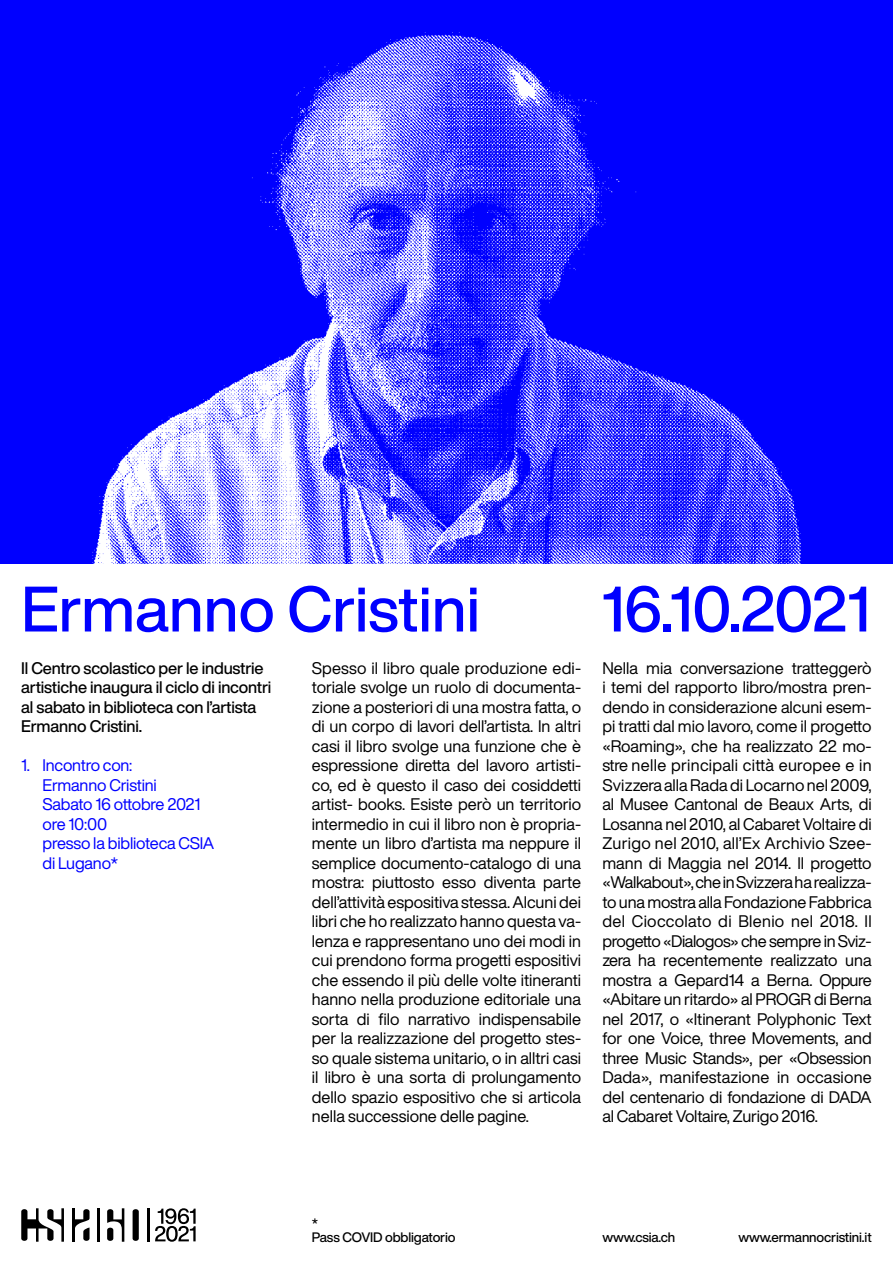
<style>
.page{position:relative;width:893px;height:1263px;background:#fff}
.page>*{position:absolute;margin:0;border:0;box-sizing:border-box;transform-origin:0 0}
.t1{font:500 63px "Helvetica Now Display";color:#00f}
.t2{font:16.5px/19.5px "Helvetica Now Display";letter-spacing:-.01em;color:#000;text-align:justify}
.t3{font:500 16.5px/19.5px "Helvetica Now Display";letter-spacing:-.01em;color:#000}
.t4{font:16.5px/19.5px "Helvetica Now Display";letter-spacing:-.01em;color:#00f}
.t5{font:500 13.5px/13.5px "Helvetica Now Display";letter-spacing:-.01em;color:#000}
</style>
<div class="page">
<img style="left:0;top:0;width:893px;height:563px">
<div style="left:133px;top:1209px;width:6px;height:32px;background:#000;border-radius:3px"></div>
<svg style="left:107px;top:1208px;width:17px;height:34px"></svg>
<div style="left:107px;top:1228px;width:6px;height:13px;background:#000;border-radius:3px"></div>
<hr style="left:97px;top:1208px;width:3px;height:34px;background:#000">
<hr style="left:147px;top:1208px;width:3px;height:34px;background:#000">
<svg style="left:75px;top:1209px;width:15px;height:32px"></svg>
<hr style="left:72px;top:1208px;width:3px;height:34px;background:#000">
<svg style="left:21px;top:1208px;width:43px;height:34px"></svg>
<svg style="left:155px;top:1208px;width:41px;height:34px"></svg>
<h1 class="t1" style="left:21px;top:566px;width:460px">Ermanno Cristini</h1>
<h1 class="t1" style="left:601px;top:566px;width:271px">16.10.2021</h1>
<p class="t3" style="left:21px;top:658px;width:252px">Il Centro scolastico per le industrie artistiche inaugura il ciclo di incontri al sabato in biblioteca con l’artista Ermanno Cristini.</p>
<p class="t4" style="left:43px;top:755px;width:173px;text-indent:-21px">1. Incontro con:<br>Ermanno Cristini<br>Sabato 16 ottobre 2021 ore 10:00<br>presso la biblioteca CSIA di Lugano*</p>
<p class="t2" style="left:312px;top:658px;width:271px">Spesso il libro quale produzione edi&shy;toriale svolge un ruolo di documenta&shy;zione a posteriori di una mostra fatta, o di un corpo di lavori dell’artista. In altri casi il libro svolge una funzione che è espressione diretta del lavoro artisti&shy;co, ed è questo il caso dei cosiddetti artist- books. Esiste però un territorio intermedio in cui il libro non è propria&shy;mente un libro d’artista ma neppure il semplice documento-catalogo di una mostra: piuttosto esso diventa parte dell’attività espositiva stessa. Alcuni dei libri che ho realizzato hanno questa va&shy;lenza e rappresentano uno dei modi in cui prendono forma progetti espositivi che essendo il più delle volte itineranti hanno nella produzione editoriale una sorta di filo narrativo indispensabile per la realizzazione del progetto stes&shy;so quale sistema unitario, o in alltri casi il libro è una sorta di prolungamento dello spazio espositivo che si articola nella successione delle pagine.</p>
<p class="t2" style="left:602px;top:658px;width:271px">Nella mia conversazione tratteggerò i temi del rapporto libro/mostra pren&shy;dendo in considerazione alcuni esem&shy;pi tratti dal mio lavoro, come il progetto «Roaming», che ha realizzato 22 mo&shy;stre nelle principali città europee e in Svizzera alla Rada di Locarno nel 2009, al Musee Cantonal de Beaux Arts, di Losanna nel 2010, al Cabaret Voltaire di Zurigo nel 2010, all’Ex Archivio Szee&shy;mann di Maggia nel 2014. Il progetto «Walkabout», che in Svizzera ha realizza&shy;to una mostra alla Fondazione Fabbrica del Cioccolato di Blenio nel 2018. Il progetto «Dialogos» che sempre in Sviz&shy;zera ha recentemente realizzato una mostra a Gepard14 a Berna. Oppure «Abitare un ritardo» al PROGR di Berna nel 2017, o «Itinerant Polyphonic Text for one Voice, three Movements, and three Music Stands», per «Obsession Dada», manifestazione in occasione del centenario di fondazione di DADA al Cabaret Voltaire, Zurigo 2016.</p>
<p class="t5" style="left:312px;top:1216px;width:145px">*<br>Pass COVID obbligatorio</p>
<p class="t5" style="left:602px;top:1230px;width:74px">www.csia.ch</p>
<p class="t5" style="left:738px;top:1230px;width:135px">www.ermannocristini.it</p>
</div>
